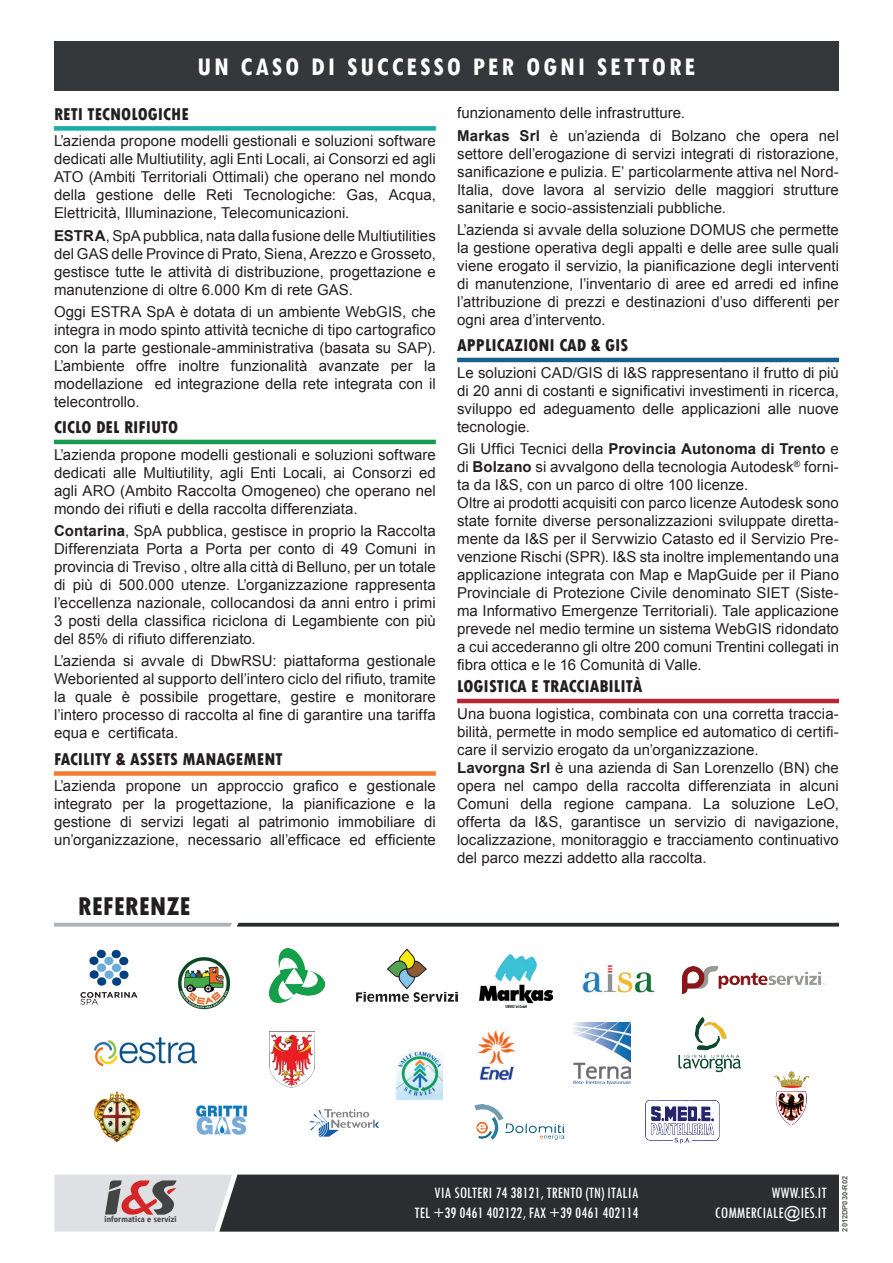
<style>
.page{position:relative;width:893px;height:1263px;background:#fff}
.page>*{position:absolute;margin:0;border:0;box-sizing:border-box;transform-origin:0 0}
.t1{font:700 condensed 27px "Tw Cen";letter-spacing:.11em;color:#fff}
.t2{font:800 condensed 27px "Tw Cen";color:#231f20}
.t3{font:800 condensed 18px "Tw Cen";color:#231f20}
.t4{font:condensed 16.5px/19.8px "Tw Cen";color:#fff;text-align:right}
.t5{font:15px/18px "Arial";letter-spacing:.005em;color:#231f20;text-align:justify}
.t6{font:700 8.4px "Segoe Condensed";letter-spacing:.02em;color:#434545;scale:1.1 1}
.t7{font:700 7.5px "Arial";color:#231f20}
.s1{font-weight:700}
</style>
<div class="page">
<svg style="left:54px;top:923px;width:785px;height:4px;background:#5b5d60"></svg>
<img style="left:479px;top:954px;width:73px;height:53px">
<img style="left:477px;top:1031px;width:39px;height:50px">
<img style="left:573px;top:1022px;width:57px;height:61px">
<img style="left:678px;top:1017px;width:63px;height:56px">
<img style="left:475px;top:1104px;width:88px;height:36px">
<img style="left:94px;top:1091px;width:46px;height:52px">
<img style="left:775px;top:1071px;width:33px;height:53px">
<img style="left:270px;top:1032px;width:45px;height:55px">
<img style="left:683px;top:966px;width:143px;height:27px">
<img style="left:583px;top:964px;width:71px;height:29px">
<img style="left:270px;top:949px;width:55px;height:55px">
<svg style="left:89px;top:949px;width:40px;height:37px"></svg>
<svg style="left:80px;top:992px;width:57px;height:13px"></svg>
<img style="left:95px;top:1037px;width:102px;height:28px">
<img style="left:356px;top:949px;width:101px;height:52px">
<img style="left:177px;top:957px;width:54px;height:53px">
<img style="left:196px;top:1105px;width:51px;height:30px">
<img style="left:397px;top:1051px;width:45px;height:48px">
<img style="left:646px;top:1101px;width:74px;height:42px">
<img style="left:310px;top:1109px;width:69px;height:28px">
<div style="left:54px;top:126px;width:382px;height:5px;background:#1baaae"></div>
<hr style="left:54px;top:440px;width:382px;height:4px;background:#189b50">
<div style="left:54px;top:771px;width:382px;height:5px;background:#f47b31"></div>
<hr style="left:457px;top:358px;width:382px;height:4px;background:#196092">
<hr style="left:457px;top:699px;width:382px;height:4px;background:#b42635">
<svg style="left:54px;top:1174px;width:785px;height:57px;background:#525154"></svg>
<div style="left:54px;top:41px;width:785px;height:49px;background:#35383a"></div>
<h1 class="t1" style="left:198px;top:50px;width:499px">UN CASO DI SUCCESSO PER OGNI SETTORE</h1>
<p class="t3" style="left:54px;top:103px;width:136px">RETI TECNOLOGICHE</p>
<p class="t5" style="left:54px;top:132px;width:383px">L’azienda propone modelli gestionali e soluzioni software dedicati alle Multiutility, agli Enti Locali, ai Consorzi ed agli ATO (Ambiti Territoriali Ottimali) che operano nel mondo della gestione delle Reti Tecnologiche: Gas, Acqua, Elettricità, Illuminazione, Telecomunicazioni.</p>
<p class="t5" style="left:54px;top:226px;width:383px"><span class="s1">ESTRA</span>, SpA pubblica, nata dalla fusione delle Multiutilities del GAS delle Province di Prato, Siena, Arezzo e Grosseto, gestisce tutte le attività di distribuzione, progettazione e manutenzione di oltre 6.000 Km di rete GAS.</p>
<p class="t5" style="left:54px;top:303px;width:383px">Oggi ESTRA SpA è dotata di un ambiente WebGIS, che integra in modo spinto attività tecniche di tipo cartografico con la parte gestionale-amministrativa (basata su SAP).<br>L’ambiente offre inoltre funzionalità avanzate per la modellazione ed integrazione della rete integrata con il telecontrollo.</p>
<p class="t3" style="left:54px;top:417px;width:126px">CICLO DEL RIFIUTO</p>
<p class="t5" style="left:54px;top:446px;width:383px">L’azienda propone modelli gestionali e soluzioni software dedicati alle Multiutility, agli Enti Locali, ai Consorzi ed agli ARO (Ambito Raccolta Omogeneo) che operano nel mondo dei rifiuti e della raccolta differenziata.</p>
<p class="t5" style="left:54px;top:522px;width:383px"><span class="s1">Contarina</span>, SpA pubblica, gestisce in proprio la Raccolta Differenziata Porta a Porta per conto di 49 Comuni in provincia di Treviso , oltre alla città di Belluno, per un totale di più di 500.000 utenze. L’organizzazione rappresenta l’eccellenza nazionale, collocandosi da anni entro i primi 3 posti della classifica riciclona di Legambiente con più del 85% di rifiuto differenziato.</p>
<p class="t5" style="left:54px;top:652px;width:383px">L’azienda si avvale di DbwRSU: piattaforma gestionale Weboriented al supporto dell’intero ciclo del rifiuto, tramite la quale è possibile progettare, gestire e monitorare l’intero processo di raccolta al fine di garantire una tariffa equa e certificata.</p>
<p class="t3" style="left:54px;top:748px;width:230px">FACILITY &amp; ASSETS MANAGEMENT</p>
<p class="t5" style="left:54px;top:777px;width:383px">L’azienda propone un approccio grafico e gestionale integrato per la progettazione, la pianificazione e la gestione di servizi legati al patrimonio immobiliare di un’organizzazione, necessario all’efficace ed efficiente</p>
<h1 class="t2" style="left:78px;top:890px;width:114px">REFERENZE</h1>
<p class="t5" style="left:457px;top:102px;width:383px;line-height:22.2px">funzionamento delle infrastrutture.<br><span class="s1">Markas Srl</span> è un’azienda di Bolzano che opera nel</p>
<p class="t5" style="left:457px;top:144px;width:383px">settore dell’erogazione di servizi integrati di ristorazione, sanificazione e pulizia. E’ particolarmente attiva nel Nord-Italia, dove lavora al servizio delle maggiori strutture sanitarie e socio-assistenziali pubbliche.</p>
<p class="t5" style="left:457px;top:221px;width:383px">L’azienda si avvale della soluzione DOMUS che permette la gestione operativa degli appalti e delle aree sulle quali viene erogato il servizio, la pianificazione degli interventi di manutenzione, l’inventario di aree ed arredi ed infine l’attribuzione di prezzi e destinazioni d’uso differenti per ogni area d’intervento.</p>
<p class="t3" style="left:457px;top:335px;width:173px">APPLICAZIONI CAD &amp; GIS</p>
<p class="t5" style="left:457px;top:364px;width:383px">Le soluzioni CAD/GIS di I&amp;S rappresentano il frutto di più di 20 anni di costanti e significativi investimenti in ricerca, sviluppo ed adeguamento delle applicazioni alle nuove tecnologie.</p>
<p class="t5" style="left:457px;top:440px;width:383px;text-align:left">Gli Uffici Tecnici della <span class="s1">Provincia Autonoma di Trento</span> e di <span class="s1">Bolzano</span> si avvalgono della tecnologia Autodesk<sup>®</sup> forni&shy;ta da I&amp;S, con un parco di oltre 100 licenze.<br>Oltre ai prodotti acquisiti con parco licenze Autodesk sono state fornite diverse personalizzazioni sviluppate diretta&shy;mente da I&amp;S per il Servwizio Catasto ed il Servizio Pre&shy;venzione Rischi (SPR). I&amp;S sta inoltre implementando una applicazione integrata con Map e MapGuide per il Piano Provinciale di Protezione Civile denominato SIET (Siste&shy;ma Informativo Emergenze Territoriali). Tale applicazione prevede nel medio termine un sistema WebGIS ridondato a cui accederanno gli oltre 200 comuni Trentini collegati in fibra ottica e le 16 Comunità di Valle.</p>
<p class="t3" style="left:457px;top:676px;width:187px">LOGISTICA E TRACCIABILITÀ</p>
<p class="t5" style="left:457px;top:705px;width:383px;text-align:left">Una buona logistica, combinata con una corretta traccia&shy;bilità, permette in modo semplice ed automatico di certifi&shy;care il servizio erogato da un’organizzazione.<br><span class="s1">Lavorgna Srl</span> è una azienda di San Lorenzello (BN) che opera nel campo della raccolta differenziata in alcuni Comuni della regione campana. La soluzione LeO, offerta da I&amp;S, garantisce un servizio di navigazione, localizzazione, monitoraggio e tracciamento continuativo del parco mezzi addetto alla raccolta.</p>
<p class="t6" style="left:104px;top:1214px;width:67px">informatica e servizi</p>
<p class="t4" style="left:414px;top:1183px;width:226px">VIA SOLTERI 74 38121, TRENTO (TN) ITALIA<br>TEL +39 0461 402122, FAX +39 0461 402114</p>
<p class="t4" style="left:715px;top:1183px;width:113px">WWW.IES.IT<br>COMMERCIALE@IES.IT</p>
<p class="t7" style="left:840px;top:1231px;width:57px;rotate:-90deg">2012DP030-R02</p>
</div>
